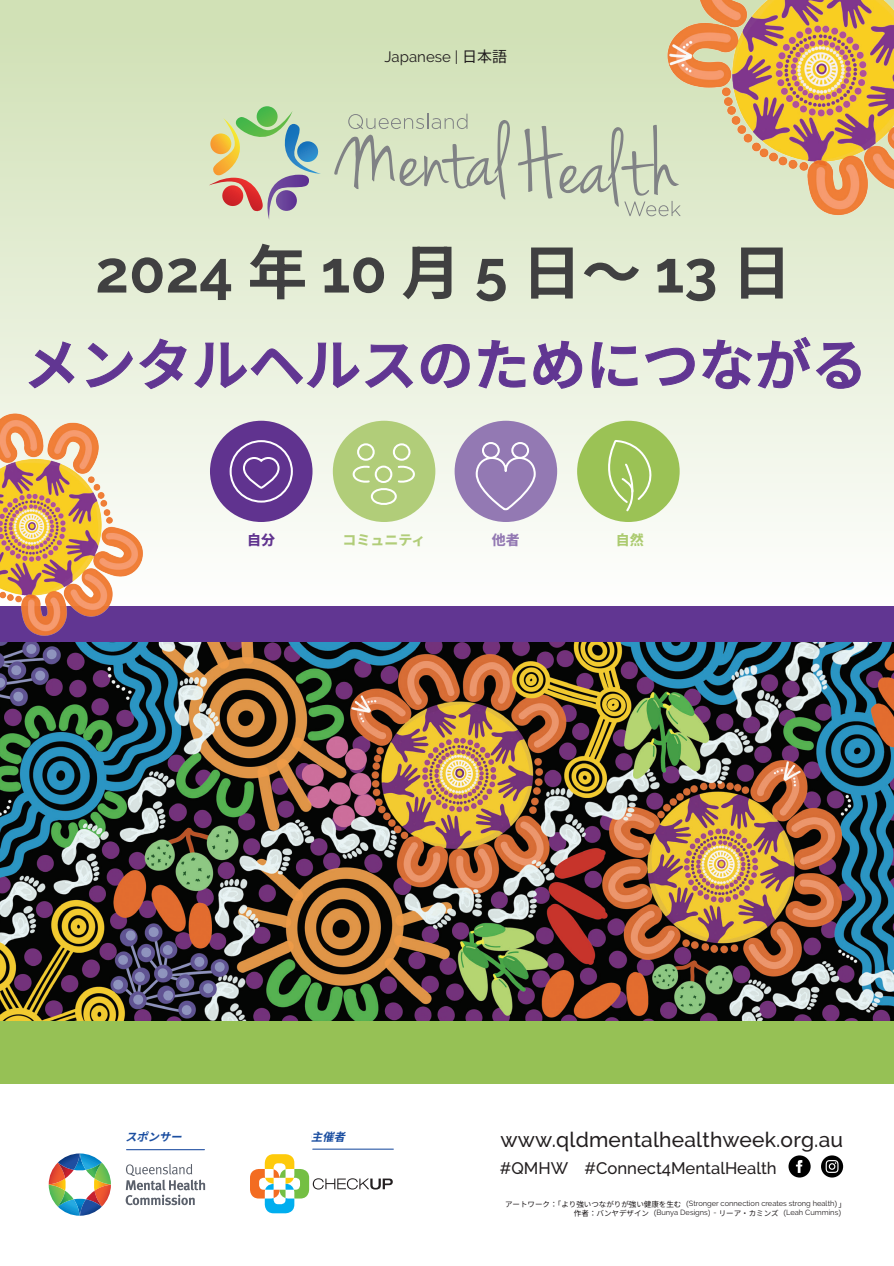
<style>
.page{position:relative;width:894px;height:1266px;background:#fff}
.page>*{position:absolute;margin:0;border:0;box-sizing:border-box;transform-origin:0 0}
.t1{font:700 58.95px "Raleway";color:#404041}
.t2{font:600 55.5px "Noto Sans JP";color:#613692}
.t3{font:500 21px "Raleway";letter-spacing:.01em;color:#231f20}
.t4{font:500 16.65px "Raleway";color:#231f20}
.t5{font:15px "Raleway";color:#231f20}
.t6{font:800 13.8px "Noto Sans JP";color:#b1cd79}
.t7{font:800 13.8px "Noto Sans JP";color:#60338f}
.t8{font:800 13.8px "Noto Sans JP";color:#9379b3}
.t9{font:800 13.8px "Noto Sans JP";color:#accb70}
.t10{font:italic 700 11.25px "Noto Sans JP";color:#1c4fa1}
.t11{font:7.5px/9px "Raleway";color:#231f20;text-align:right}
.s1{font-family:"Noto Sans JP"}
</style>
<div class="page">
<img style="left:0;top:642px;width:893px;height:379px">
<div style="left:0;top:0;width:893px;height:606px;background:linear-gradient(to bottom,#cfe0b3,#fefefd)"></div>
<svg style="left:49px;top:1153px;width:62px;height:62px"></svg>
<svg style="left:126px;top:1164px;width:79px;height:41px"></svg>
<hr style="left:126px;top:1149px;width:78px;height:1px;background:#1e4ea1">
<svg style="left:250px;top:1154px;width:143px;height:59px"></svg>
<hr style="left:313px;top:1148px;width:80px;height:1px;background:#1e4ea1">
<div style="left:0;top:607px;width:893px;height:35px;background:#613692"></div>
<div style="left:0;top:1021px;width:893px;height:62px;background:#96c155"></div>
<img style="left:628px;top:0;width:265px;height:230px">
<img style="left:0;top:405px;width:148px;height:244px">
<svg style="left:788px;top:1155px;width:22px;height:22px"></svg>
<svg style="left:821px;top:1155px;width:22px;height:22px"></svg>
<svg style="left:209px;top:106px;width:112px;height:114px"></svg>
<svg style="left:518px;top:125px;width:162px;height:91px"></svg>
<svg style="left:334px;top:114px;width:176px;height:85px"></svg>
<div style="left:577px;top:421px;width:102px;height:101px;background:#9bc255;border-radius:50%"></div>
<svg style="left:595px;top:440px;width:57px;height:73px"></svg>
<div style="left:333px;top:421px;width:102px;height:101px;background:#b1cd79;border-radius:50%"></div>
<svg style="left:352px;top:443px;width:63px;height:62px"></svg>
<div style="left:210px;top:421px;width:102px;height:101px;background:#60338f;border-radius:50%"></div>
<div style="left:229px;top:440px;width:64px;height:62px;border:2px solid #fff;border-radius:50%"></div>
<div style="left:454px;top:421px;width:103px;height:101px;background:#9379b3;border-radius:50%"></div>
<div style="left:511px;top:442px;width:18px;height:17px;border:2px solid #fff;border-radius:50%"></div>
<div style="left:482px;top:442px;width:17px;height:17px;border:2px solid #fff;border-radius:50%"></div>
<svg style="left:475px;top:453px;width:61px;height:58px"></svg>
<svg style="left:243px;top:457px;width:37px;height:32px"></svg>
<svg style="left:28px;top:341px;width:47px;height:48px"></svg>
<svg style="left:85px;top:338px;width:102px;height:51px"></svg>
<svg style="left:193px;top:342px;width:220px;height:47px"></svg>
<svg style="left:420px;top:344px;width:50px;height:44px"></svg>
<svg style="left:477px;top:339px;width:49px;height:50px"></svg>
<svg style="left:533px;top:340px;width:49px;height:49px"></svg>
<svg style="left:591px;top:338px;width:47px;height:50px"></svg>
<svg style="left:644px;top:347px;width:51px;height:39px"></svg>
<svg style="left:701px;top:336px;width:160px;height:53px"></svg>
<p class="t5" style="left:384px;top:48px;width:124px">Japanese | <span class="s1">日本語</span></p>
<p class="t1" style="left:95px;top:226px;width:697px">2024 <span class="s1">年</span> 10 <span class="s1">月</span> 5 <span class="s1">日～</span> 13 <span class="s1">日</span></p>
<p class="t2" style="left:23px;top:334px;width:845px">メンタルヘルスのためにつながる</p>
<p class="t7" style="left:247px;top:532px;width:29px">自分</p>
<p class="t6" style="left:342px;top:532px;width:84px">コミュニティ</p>
<p class="t8" style="left:492px;top:532px;width:29px">他者</p>
<p class="t9" style="left:615px;top:532px;width:29px">自然</p>
<p class="t10" style="left:125px;top:1130px;width:65px">スポンサー</p>
<p class="t10" style="left:311px;top:1130px;width:42px">主催者</p>
<p class="t3" style="left:500px;top:1127px;width:344px">www.qldmentalhealthweek.org.au</p>
<p class="t4" style="left:500px;top:1158px;width:278px">#QMHW #Connect4MentalHealth</p>
<p class="t11" style="left:505px;top:1199px;width:342px"><span class="s1">アートワーク：「より強いつながりが強い健康を生む（</span>Stronger connection creates strong health<span class="s1">）」作者：バンヤデザイン（</span>Bunya Designs<span class="s1">）</span>- <span class="s1">リーア・カミンズ（</span>Leah Cummins<span class="s1">）</span></p>
</div>
